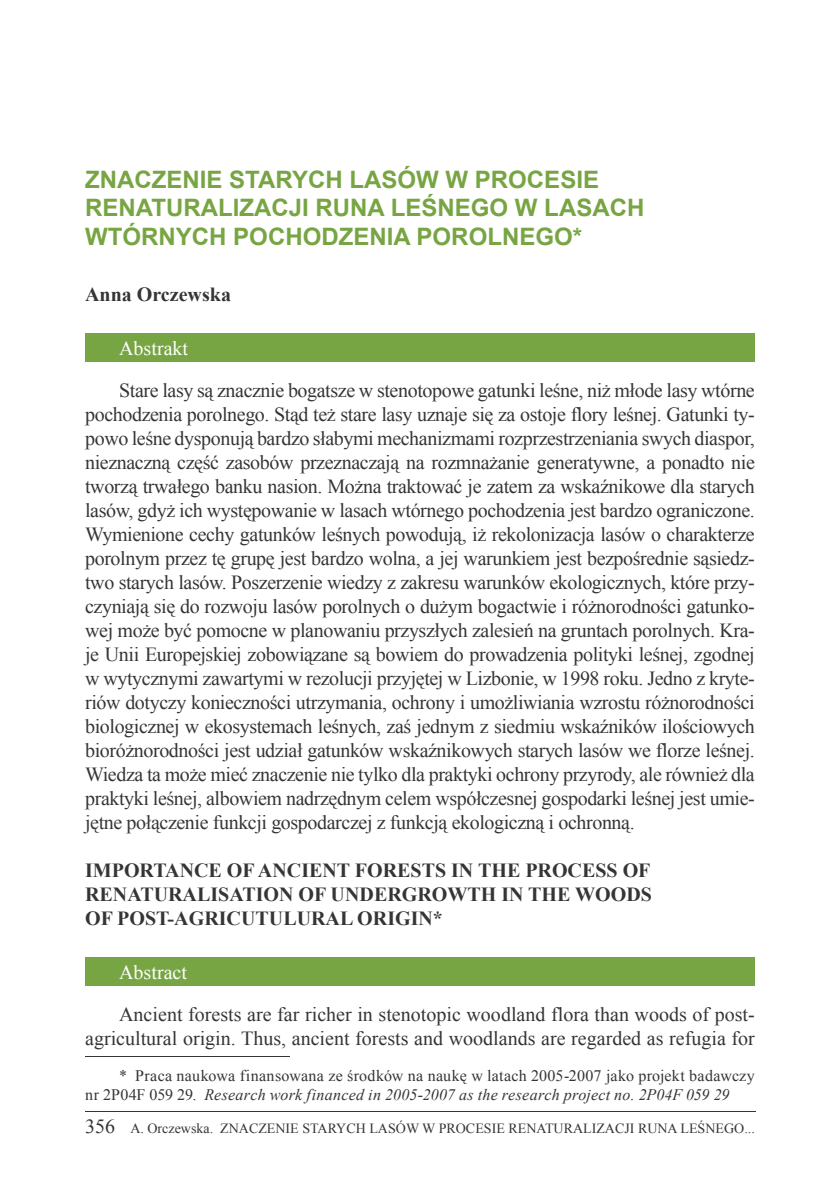
<style>
.page{position:relative;width:840px;height:1191px;background:#fff}
.page>*{position:absolute;margin:0;border:0;box-sizing:border-box;transform-origin:0 0}
.t1{font:700 24px/28.8px "Arial";color:#78a543}
.t2{font:20px/24px "Times New Roman";color:#353537;text-align:justify}
.t3{font:700 20px/24px "Times New Roman";color:#353537;text-align:justify}
.t4{font:20px "Times New Roman";color:#fff}
.t5{font:16px/19.2px "Times New Roman";letter-spacing:.015em;color:#353537}
.t6{font:14px "Times New Roman";color:#353537}
.s1{font-style:italic}
.s2{font-size:20px}
</style>
<div class="page">
<hr style="left:85px;top:1111px;width:669px;height:1px;background:#353537">
<div style="left:85px;top:333px;width:669px;height:29px;background:#78a543"></div>
<div style="left:85px;top:957px;width:669px;height:29px;background:#78a543"></div>
<hr style="left:85px;top:1056px;width:204px;height:1px;background:#353537">
<p class="t1" style="left:85px;top:165px;width:560px">ZNACZENIE STARYCH LASÓW W PROCESIE<br>RENATURALIZACJI RUNA LEŚNEGO W LASACH<br>WTÓRNYCH POCHODZENIA POROLNEGO*</p>
<p class="t3" style="left:85px;top:282px;width:147px">Anna Orczewska</p>
<p class="t4" style="left:119px;top:337px;width:70px">Abstrakt</p>
<p class="t2" style="left:85px;top:378px;width:671px;text-indent:34px">Stare lasy są znacznie bogatsze w stenotopowe gatunki leśne, niż młode lasy wtórne pochodzenia porolnego. Stąd też stare lasy uznaje się za ostoje flory leśnej. Gatunki ty&shy;powo leśne dysponują bardzo słabymi mechanizmami rozprzestrzeniania swych diaspor, nieznaczną część zasobów przeznaczają na rozmnażanie generatywne, a ponadto nie tworzą trwałego banku nasion. Można traktować je zatem za wskaźnikowe dla starych lasów, gdyż ich występowanie w lasach wtórnego pochodzenia jest bardzo ograniczone.<br>Wymienione cechy gatunków leśnych powodują, iż rekolonizacja lasów o charakterze porolnym przez tę grupę jest bardzo wolna, a jej warunkiem jest bezpośrednie sąsiedz&shy;two starych lasów. Poszerzenie wiedzy z zakresu warunków ekologicznych, które przy&shy;czyniają się do rozwoju lasów porolnych o dużym bogactwie i różnorodności gatunko&shy;wej może być pomocne w planowaniu przyszłych zalesień na gruntach porolnych. Kra&shy;je Unii Europejskiej zobowiązane są bowiem do prowadzenia polityki leśnej, zgodnej w wytycznymi zawartymi w rezolucji przyjętej w Lizbonie, w 1998 roku. Jedno z kryte&shy;riów dotyczy konieczności utrzymania, ochrony i umożliwiania wzrostu różnorodności biologicznej w ekosystemach leśnych, zaś jednym z siedmiu wskaźników ilościowych bioróżnorodności jest udział gatunków wskaźnikowych starych lasów we florze leśnej.<br>Wiedza ta może mieć znaczenie nie tylko dla praktyki ochrony przyrody, ale również dla praktyki leśnej, albowiem nadrzędnym celem współczesnej gospodarki leśnej jest umie&shy;jętne połączenie funkcji gospodarczej z funkcją ekologiczną i ochronną.</p>
<p class="t3" style="left:85px;top:858px;width:568px">IMPORTANCE OF ANCIENT FORESTS IN THE PROCESS OF RENATURALISATION OF UNDERGROWTH IN THE WOODS OF POST-AGRICUTULURAL ORIGIN*</p>
<p class="t4" style="left:119px;top:961px;width:69px">Abstract</p>
<p class="t2" style="left:85px;top:1002px;width:670px;text-align:right">Ancient forests are far richer in stenotopic woodland flora than woods of post&shy;agricultural origin. Thus, ancient forests and woodlands are regarded as refugia for</p>
<p class="t5" style="left:85px;top:1066px;width:671px;text-indent:34px">* Praca naukowa finansowana ze środków na naukę w latach 2005-2007 jako projekt badawczy nr 2P04F 059 29. <span class="s1">Research work financed in 2005-2007 as the research project no. 2P04F 059 29</span></p>
<p class="t6" style="left:85px;top:1120px;width:670px"><span class="s2">356</span> A. Orczewska. ZNACZENIE STARYCH LASÓW W PROCESIE RENATURALIZACJI RUNA LEŚNEGO...</p>
</div>
